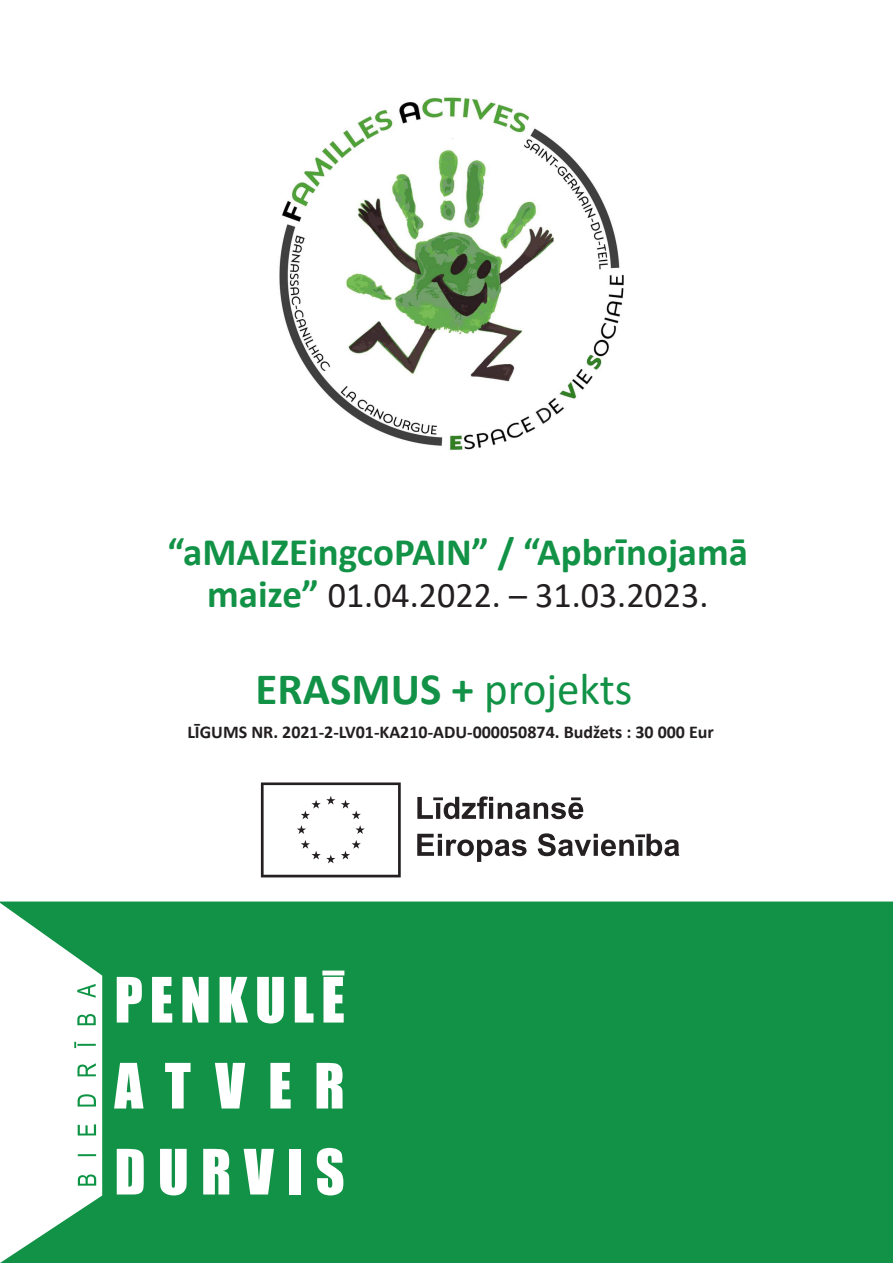
<style>
.page{position:relative;width:893px;height:1263px;background:#fff}
.page>*{position:absolute;margin:0;border:0;box-sizing:border-box;transform-origin:0 0}
.t1{font:700 45px "Calibri";color:#129246}
.t2{font:700 39px "Calibri";color:#129246}
.t3{font:36px "Calibri";color:#231f20}
.t4{font:700 18px "Calibri";color:#231f20}
.s1{font-weight:700;font-size:39px;color:#129246}
.s2{font-weight:400}
</style>
<div class="page">
<img style="left:279px;top:96px;width:345px;height:355px">
<div style="left:0;top:901px;width:893px;height:362px;background:#129246"></div>
<svg style="left:117px;top:977px;width:25px;height:45px"></svg>
<svg style="left:152px;top:977px;width:20px;height:45px"></svg>
<svg style="left:182px;top:977px;width:26px;height:45px"></svg>
<svg style="left:220px;top:977px;width:28px;height:45px"></svg>
<svg style="left:257px;top:977px;width:27px;height:46px"></svg>
<svg style="left:295px;top:977px;width:18px;height:45px"></svg>
<svg style="left:322px;top:970px;width:22px;height:52px"></svg>
<svg style="left:114px;top:1063px;width:30px;height:45px"></svg>
<svg style="left:165px;top:1063px;width:26px;height:45px"></svg>
<svg style="left:215px;top:1063px;width:30px;height:45px"></svg>
<svg style="left:270px;top:1063px;width:21px;height:45px"></svg>
<svg style="left:317px;top:1063px;width:26px;height:45px"></svg>
<svg style="left:117px;top:1149px;width:27px;height:45px"></svg>
<svg style="left:160px;top:1149px;width:27px;height:46px"></svg>
<svg style="left:203px;top:1149px;width:26px;height:45px"></svg>
<svg style="left:244px;top:1149px;width:30px;height:45px"></svg>
<div style="left:289px;top:1149px;width:12px;height:45px;background:#fff"></div>
<svg style="left:317px;top:1148px;width:26px;height:47px"></svg>
<svg style="left:0;top:903px;width:102px;height:360px"></svg>
<svg style="left:261px;top:782px;width:140px;height:95px"></svg>
<svg style="left:417px;top:796px;width:166px;height:23px"></svg>
<svg style="left:417px;top:834px;width:110px;height:28px"></svg>
<svg style="left:538px;top:833px;width:141px;height:23px"></svg>
<p class="t2" style="left:167px;top:524px;width:582px">“aMAIZEingcoPAIN” / “Apbrīnojamā</p>
<p class="t3" style="left:207px;top:570px;width:503px"><span class="s1">maize”</span> 01.04.2022. – 31.03.2023.</p>
<p class="t1" style="left:256px;top:657px;width:378px">ERASMUS + <span class="s2">projekts</span></p>
<p class="t4" style="left:187px;top:719px;width:528px">LĪGUMS NR. 2021-2-LV01-KA210-ADU-000050874. Budžets : 30 000 Eur</p>
</div>
